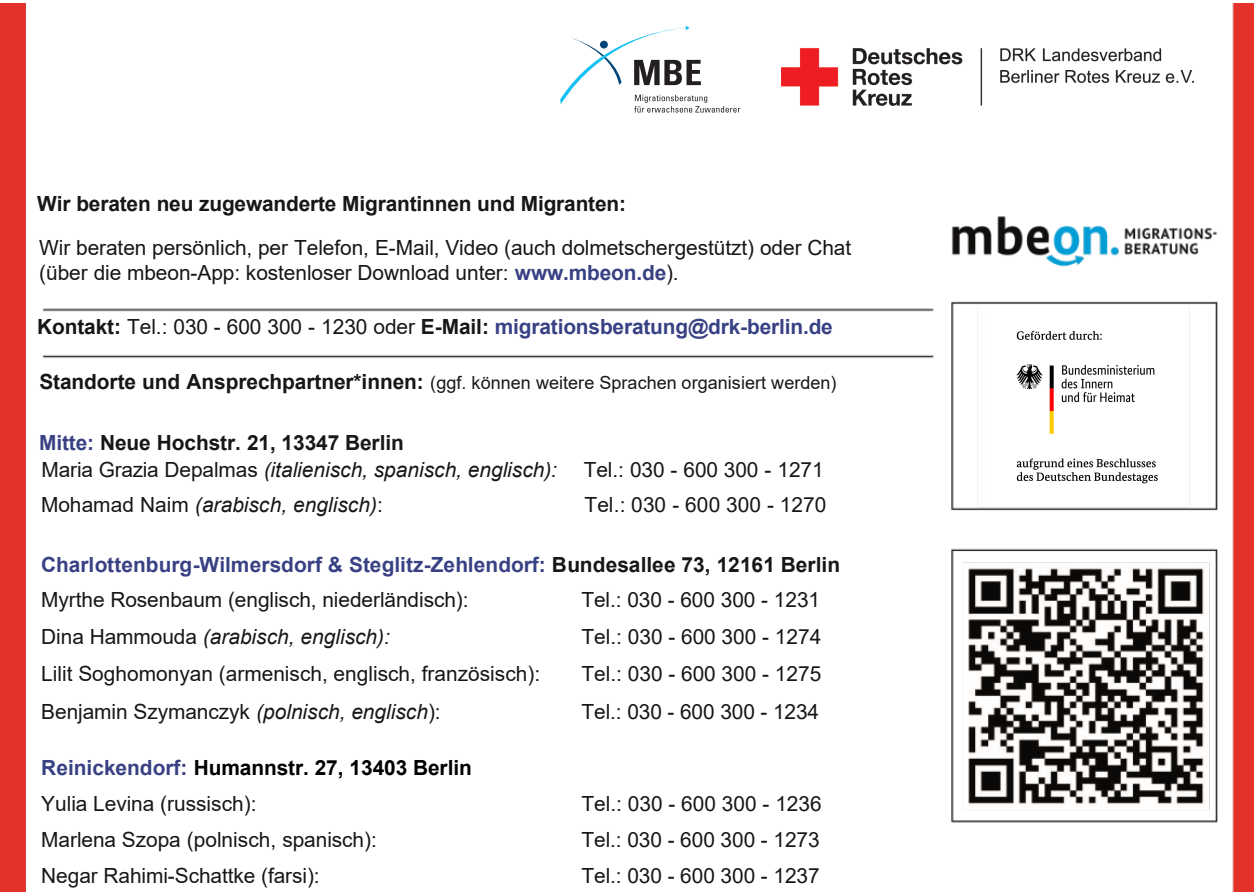
<style>
.page{position:relative;width:1259px;height:893px;background:#fff}
.page>*{position:absolute;margin:0;border:0;box-sizing:border-box;transform-origin:0 0}
.t1{font:21px/37.2px "Arial";letter-spacing:-.005em;color:#181717}
.t2{font:700 21px/34.5px "Arial";letter-spacing:-.005em;color:#384184}
.t3{font:italic 21px/27px "Arial";color:#181717}
.t4{font:700 21px "Arial";letter-spacing:-.01em;color:#181717}
.t5{font:18px "Arial";letter-spacing:.005em;color:#181717}
.s1{font-weight:700;color:#384184}
.s2{color:#181717}
.s3{font-weight:400;color:#181717}
.s4{font-weight:700;font-size:21px}
.s5{font-weight:700;font-style:normal;color:#384184}
.s6{font-weight:700;font-style:normal}
.s7{font-style:normal}
.s8{font-style:italic}
.s9{font-weight:700;color:#000}
</style>
<div class="page">
<img style="left:0;top:3px;width:1254px;height:888px">
<img style="left:990px;top:307px;width:194px;height:198px">
<div style="left:182px;top:24px;width:955px;height:127px;background:#fff"></div>
<img style="left:781px;top:30px;width:431px;height:95px">
<svg style="left:560px;top:26px;width:180px;height:87px"></svg>
<p class="t4" style="left:37px;top:189px;width:590px">Wir beraten neu zugewanderte Migrantinnen und Migranten:</p>
<p class="t1" style="left:39px;top:234px;width:813px;line-height:25.5px">Wir beraten persönlich, per Telefon, E-Mail, Video (auch dolmetschergestützt) oder Chat (über die mbeon-App: kostenloser Download unter: <span class="s1">www.mbeon.de</span>).</p>
<p class="t2" style="left:37px;top:310px;width:797px"><span class="s2">Kontakt:</span> <span class="s3">Tel.: 030 - 600 300 - 1230 oder</span> <span class="s2">E-Mail:</span> migrationsberatung@drk-berlin.de</p>
<p class="t5" style="left:39px;top:370px;width:799px"><span class="s4">Standorte und Ansprechpartner*innen:</span> (ggf. können weitere Sprachen organisiert werden)</p>
<p class="t3" style="left:39px;top:429px;width:519px"><span class="s5">Mitte:</span> <span class="s6">Neue Hochstr. 21, 13347 Berlin<br></span><span class="s7">Maria Grazia Depalmas</span> (italienisch, spanisch, englisch):</p>
<p class="t1" style="left:584px;top:451px;width:241px">Tel.: 030 - 600 300 - 1271</p>
<p class="t3" style="left:41px;top:491px;width:343px"><span class="s7">Mohamad Naim</span> (arabisch, englisch)<span class="s7">:</span></p>
<p class="t1" style="left:584px;top:485px;width:244px">Tel.: 030 - 600 300 - 1270</p>
<p class="t2" style="left:41px;top:548px;width:800px">Charlottenburg-Wilmersdorf &amp; Steglitz-Zehlendorf: <span class="s2">Bundesallee 73, 12161 Berlin<br></span><span class="s3">Myrthe Rosenbaum (englisch, niederländisch):</span></p>
<p class="t1" style="left:41px;top:618px;width:500px">Dina Hammouda <span class="s8">(arabisch, englisch):<br></span>Lilit Soghomonyan (armenisch, englisch, französisch):<br>Benjamin Szymanczyk <span class="s8">(polnisch, englisch</span>):</p>
<p class="t1" style="left:41px;top:749px;width:432px;line-height:36px"><span class="s1">Reinickendorf:</span> <span class="s9">Humannstr. 27, 13403 Berlin </span>Yulia Levina (russisch):<br>Marlena Szopa (polnisch, spanisch):<br>Negar Rahimi-Schattke (farsi):</p>
<p class="t1" style="left:581px;top:581px;width:241px;text-align:justify">Tel.: 030 - 600 300 - 1231<br>Tel.: 030 - 600 300 - 1274<br>Tel.: 030 - 600 300 - 1275<br>Tel.: 030 - 600 300 - 1234</p>
<p class="t1" style="left:581px;top:785px;width:242px;line-height:36px;text-align:justify">Tel.: 030 - 600 300 - 1236<br>Tel.: 030 - 600 300 - 1273<br>Tel.: 030 - 600 300 - 1237</p>
</div>
